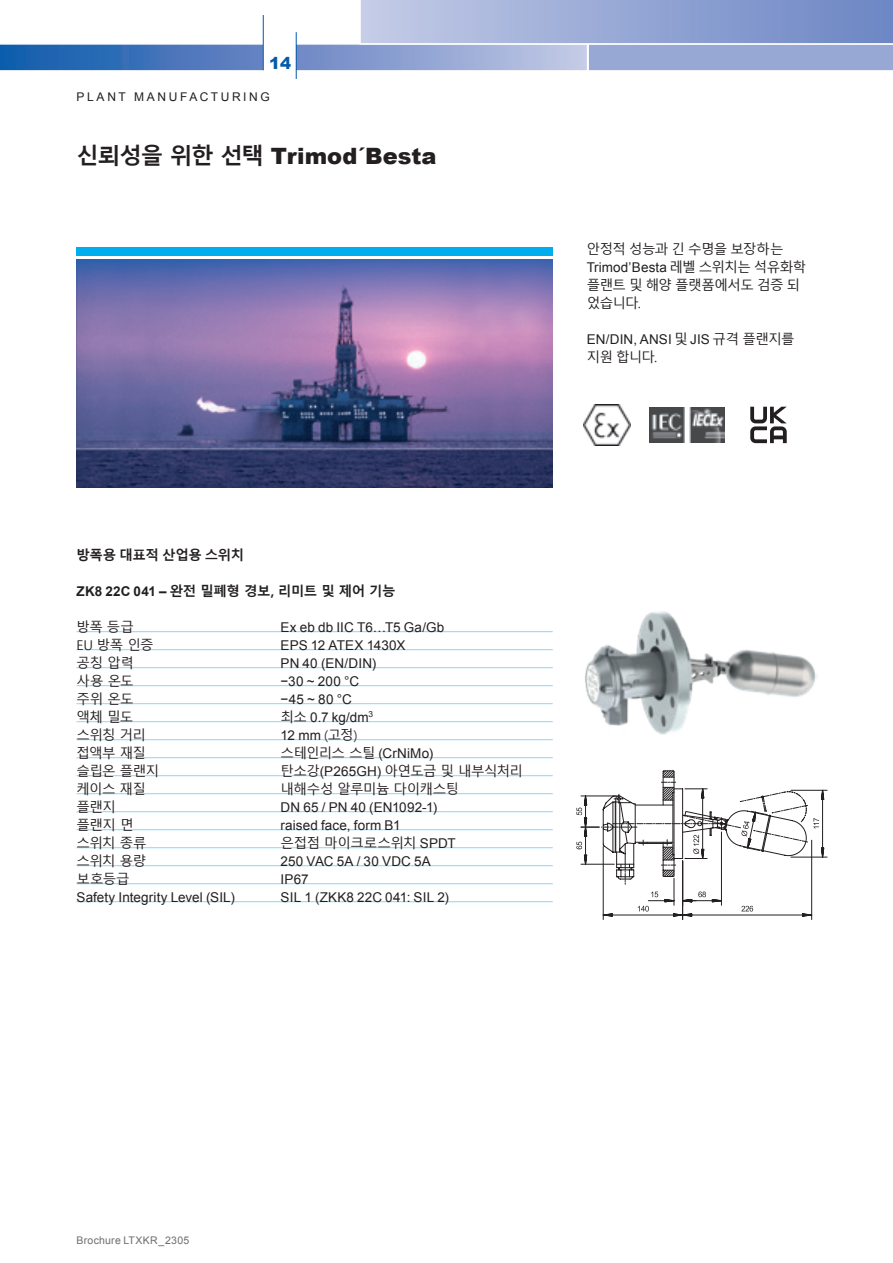
<style>
.page{position:relative;width:893px;height:1263px;background:#fff}
.page>*{position:absolute;margin:0;border:0;box-sizing:border-box;transform-origin:0 0}
.t1{font:900 22.5px "Arial";letter-spacing:.005em;color:#231f20}
.t2{font:900 16.5px "Arial";color:#015aaa}
.t3{font:13.5px "Arial";letter-spacing:.01em;color:#231f20}
.t4{font:13.5px/18px "Malgun Gothic";letter-spacing:-.045em;color:#231f20}
.t5{font:700 13.5px "Malgun Gothic";letter-spacing:-.04em;color:#231f20}
.t6{font:12px "Arial";letter-spacing:.215em;color:#231f20}
.t7{font:10.5px "Arial";letter-spacing:.025em;color:#6c6d70}
.s1{font-family:"Malgun Gothic";font-weight:700}
.s2{font-family:"Malgun Gothic"}
.s3{font-family:"Arial"}
</style>
<div class="page">
<svg style="left:0;top:0;width:893px;height:72px"></svg>
<div style="left:264px;top:38px;width:32px;height:33px;background:#fff"></div>
<hr style="left:263px;top:15px;width:1px;height:55px;background:#015aaa">
<hr style="left:296px;top:32px;width:1px;height:47px;background:#015aaa">
<img style="left:77px;top:260px;width:476px;height:228px">
<div style="left:77px;top:247px;width:476px;height:8px;background:#00aeef"></div>
<hr style="left:791px;top:790px;width:36px;height:1px;background:#231f20">
<hr style="left:791px;top:857px;width:36px;height:1px;background:#231f20">
<hr style="left:603px;top:846px;width:1px;height:73px;background:#231f20">
<hr style="left:682px;top:861px;width:1px;height:58px;background:#231f20">
<hr style="left:811px;top:840px;width:1px;height:79px;background:#231f20">
<svg style="left:576px;top:771px;width:248px;height:145px"></svg>
<img style="left:585px;top:611px;width:232px;height:124px">
<hr style="left:77px;top:631px;width:476px;height:1px;background:#6bcff6">
<hr style="left:77px;top:649px;width:476px;height:1px;background:#6bcff6">
<hr style="left:77px;top:667px;width:476px;height:1px;background:#6bcff6">
<hr style="left:77px;top:685px;width:476px;height:1px;background:#6bcff6">
<hr style="left:77px;top:703px;width:476px;height:1px;background:#6bcff6">
<hr style="left:77px;top:721px;width:476px;height:1px;background:#6bcff6">
<hr style="left:77px;top:739px;width:476px;height:1px;background:#6bcff6">
<hr style="left:77px;top:757px;width:476px;height:1px;background:#6bcff6">
<hr style="left:77px;top:775px;width:476px;height:1px;background:#6bcff6">
<hr style="left:77px;top:793px;width:476px;height:1px;background:#6bcff6">
<hr style="left:77px;top:811px;width:476px;height:1px;background:#6bcff6">
<hr style="left:77px;top:829px;width:476px;height:1px;background:#6bcff6">
<hr style="left:77px;top:847px;width:476px;height:1px;background:#6bcff6">
<hr style="left:77px;top:865px;width:476px;height:1px;background:#6bcff6">
<hr style="left:77px;top:883px;width:476px;height:1px;background:#6bcff6">
<hr style="left:77px;top:901px;width:476px;height:1px;background:#6bcff6">
<img style="left:583px;top:404px;width:47px;height:41px">
<svg style="left:750px;top:407px;width:37px;height:36px"></svg>
<img style="left:650px;top:408px;width:75px;height:34px">
<p class="t2" style="left:269px;top:51px;width:24px">14</p>
<p class="t6" style="left:77px;top:89px;width:195px">PLANT MANUFACTURING</p>
<h1 class="t1" style="left:77px;top:139px;width:362px"><span class="s1">신뢰성을 위한 선택</span> Trimod´Besta</h1>
<p class="t4" style="left:587px;top:240px;width:198px">안정적 성능과 긴 수명을 보장하는</p>
<p class="t3" style="left:587px;top:258px;width:221px">Trimod’Besta <span class="s2">레벨 스위치는 석유화학</span></p>
<p class="t4" style="left:587px;top:276px;width:215px">플랜트 및 해양 플랫폼에서도 검증 되 었습니다.</p>
<p class="t3" style="left:587px;top:330px;width:209px">EN/DIN, ANSI <span class="s2">및</span> JIS <span class="s2">규격 플랜지를</span></p>
<p class="t4" style="left:587px;top:348px;width:72px">지원 합니다.</p>
<p class="t5" style="left:77px;top:547px;width:169px">방폭용 대표적 산업용 스위치</p>
<p class="t5" style="left:77px;top:583px;width:321px"><span class="s3">ZK8 22C 041 –</span> 완전 밀폐형 경보, 리미트 및 제어 기능</p>
<p class="t4" style="left:77px;top:618px;width:59px">방폭 등급</p>
<p class="t3" style="left:281px;top:618px;width:165px">Ex eb db IIC T6…T5 Ga/Gb</p>
<p class="t4" style="left:77px;top:636px;width:79px">EU 방폭 인증</p>
<p class="t3" style="left:281px;top:636px;width:126px">EPS 12 ATEX 1430X</p>
<p class="t4" style="left:77px;top:654px;width:59px">공칭 압력</p>
<p class="t3" style="left:281px;top:654px;width:97px">PN 40 (EN/DIN)</p>
<p class="t4" style="left:77px;top:672px;width:59px">사용 온도</p>
<p class="t3" style="left:281px;top:672px;width:80px">−30 ~ 200 °C</p>
<p class="t4" style="left:77px;top:690px;width:59px">주위 온도</p>
<p class="t3" style="left:281px;top:690px;width:73px">−45 ~ 80 °C</p>
<p class="t4" style="left:77px;top:708px;width:58px">액체 밀도</p>
<p class="t3" style="left:281px;top:708px;width:94px"><span class="s2">최소</span> 0.7 kg/dm<sup>3</sup></p>
<p class="t4" style="left:77px;top:726px;width:71px">스위칭 거리</p>
<p class="t3" style="left:281px;top:726px;width:78px">12 mm <span class="s2">(고정)</span></p>
<p class="t4" style="left:77px;top:744px;width:71px">접액부 재질</p>
<p class="t3" style="left:281px;top:744px;width:154px"><span class="s2">스테인리스 스틸</span> (CrNiMo)</p>
<p class="t4" style="left:77px;top:762px;width:84px">슬립온 플랜지</p>
<p class="t4" style="left:281px;top:762px;width:244px">탄소강<span class="s3">(P265GH)</span> 아연도금 및 내부식처리</p>
<p class="t4" style="left:77px;top:780px;width:71px">케이스 재질</p>
<p class="t4" style="left:281px;top:780px;width:180px">내해수성 알루미늄 다이캐스팅</p>
<p class="t4" style="left:77px;top:798px;width:41px">플랜지</p>
<p class="t3" style="left:281px;top:798px;width:158px">DN 65 / PN 40 (EN1092-1)</p>
<p class="t4" style="left:77px;top:816px;width:59px">플랜지 면</p>
<p class="t3" style="left:281px;top:816px;width:121px">raised face, form B1</p>
<p class="t4" style="left:77px;top:834px;width:72px">스위치 종류</p>
<p class="t4" style="left:281px;top:834px;width:177px">은접점 마이크로스위치 <span class="s3">SPDT</span></p>
<p class="t4" style="left:77px;top:852px;width:71px">스위치 용량</p>
<p class="t3" style="left:281px;top:852px;width:152px">250 VAC 5A / 30 VDC 5A</p>
<p class="t4" style="left:77px;top:870px;width:55px">보호등급</p>
<p class="t3" style="left:281px;top:870px;width:30px">IP67</p>
<p class="t3" style="left:77px;top:888px;width:160px">Safety Integrity Level (SIL)</p>
<p class="t3" style="left:281px;top:888px;width:170px">SIL 1 (ZKK8 22C 041: SIL 2)</p>
<p class="t7" style="left:77px;top:1233px;width:114px">Brochure LTXKR_2305</p>
</div>
